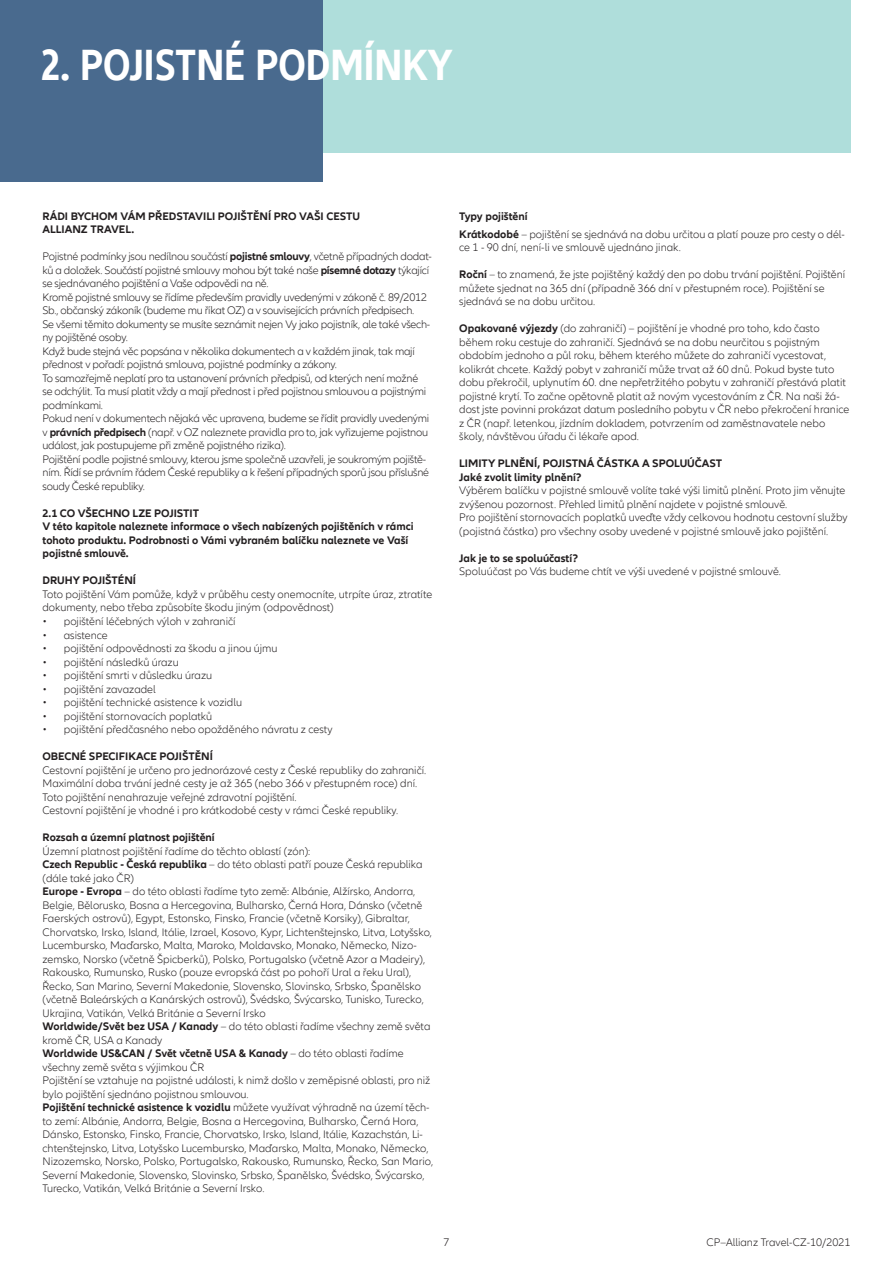
<style>
.page{position:relative;width:893px;height:1263px;background:#fff}
.page>*{position:absolute;margin:0;border:0;box-sizing:border-box;transform-origin:0 0}
.t1{font:700 condensed 45px "Allianz Neo";color:#fff}
.t2{font:300 11.25px/13.5px "Allianz Neo";color:#231f20}
.t3{font:300 11.25px/13.5px "Allianz Neo";letter-spacing:-.02em;color:#231f20}
.t4{font:700 11.25px/13.5px "Allianz Neo";color:#231f20}
.s1{font-weight:700}
</style>
<div class="page">
<div style="left:271px;top:0;width:579px;height:152px;background:#afdedb"></div>
<div style="left:0;top:0;width:322px;height:182px;background:#496a8e"></div>
<p class="t1" style="left:41px;top:39px;width:412px">2. POJISTNÉ PODMÍNKY</p>
<p class="t4" style="left:43px;top:210px;width:319px">RÁDI BYCHOM VÁM PŘEDSTAVILI POJIŠTĚNÍ PRO VAŠI CESTU<br>ALLIANZ TRAVEL.</p>
<p class="t3" style="left:43px;top:250px;width:391px">Pojistné podmínky jsou nedílnou součástí <span class="s1">pojistné smlouvy</span>, včetně případných dodat&shy;ků a doložek. Součástí pojistné smlouvy mohou být také naše <span class="s1">písemné dotazy</span> týkající se sjednávaného pojištění a Vaše odpovědi na ně.</p>
<p class="t3" style="left:43px;top:291px;width:386px">Kromě pojistné smlouvy se řídíme především pravidly uvedenými v zákoně č. 89/2012<br>Sb., občanský zákoník (budeme mu říkat OZ) a v souvisejících právních předpisech.</p>
<p class="t3" style="left:43px;top:318px;width:389px">Se všemi těmito dokumenty se musíte seznámit nejen Vy jako pojistník, ale také všech&shy;ny pojištěné osoby.</p>
<p class="t3" style="left:43px;top:345px;width:374px">Když bude stejná věc popsána v několika dokumentech a v každém jinak, tak mají přednost v pořadí: pojistná smlouva, pojistné podmínky a zákony.</p>
<p class="t3" style="left:43px;top:372px;width:385px">To samozřejmě neplatí pro ta ustanovení právních předpisů, od kterých není možné se odchýlit. Ta musí platit vždy a mají přednost i před pojistnou smlouvou a pojistnými podmínkami.</p>
<p class="t2" style="left:43px;top:412px;width:388px;text-align:justify">Pokud není v dokumentech nějaká věc upravena, budeme se řídit pravidly uvedenými v <span class="s1">právních předpisech</span> (např. v OZ naleznete pravidla pro to, jak vyřizujeme pojistnou událost, jak postupujeme při změně pojistného rizika).</p>
<p class="t3" style="left:43px;top:453px;width:388px">Pojištění podle pojistné smlouvy, kterou jsme společně uzavřeli, je soukromým pojiště&shy;ním. Řídí se právním řádem České republiky a k řešení případných sporů jsou příslušné soudy České republiky.</p>
<p class="t4" style="left:43px;top:507px;width:158px">2.1 CO VŠECHNO LZE POJISTIT</p>
<p class="t4" style="left:43px;top:520px;width:373px">V této kapitole naleznete informace o všech nabízených pojištěních v rámci tohoto produktu. Podrobnosti o Vámi vybraném balíčku naleznete ve Vaší pojistné smlouvě.</p>
<p class="t4" style="left:43px;top:574px;width:95px">DRUHY POJIŠTÉNÍ</p>
<p class="t2" style="left:43px;top:588px;width:391px">Toto pojištění Vám pomůže, když v průběhu cesty onemocníte, utrpíte úraz, ztratíte dokumenty, nebo třeba způsobíte škodu jiným (odpovědnost)</p>
<p class="t2" style="left:43px;top:615px;width:195px">• pojištění léčebných výloh v zahraničí</p>
<p class="t2" style="left:43px;top:628px;width:67px">• asistence</p>
<p class="t2" style="left:43px;top:642px;width:236px">• pojištění odpovědnosti za škodu a jinou újmu</p>
<p class="t2" style="left:43px;top:655px;width:138px">• pojištění následků úrazu</p>
<p class="t2" style="left:43px;top:669px;width:171px">• pojištění smrti v důsledku úrazu</p>
<p class="t2" style="left:43px;top:682px;width:115px">• pojištění zavazadel</p>
<p class="t2" style="left:43px;top:696px;width:201px">• pojištění technické asistence k vozidlu</p>
<p class="t2" style="left:43px;top:709px;width:171px">• pojištění stornovacích poplatků</p>
<p class="t2" style="left:43px;top:723px;width:291px">• pojištění předčasného nebo opožděného návratu z cesty</p>
<p class="t4" style="left:43px;top:750px;width:172px">OBECNÉ SPECIFIKACE POJIŠTĚNÍ</p>
<p class="t2" style="left:43px;top:763px;width:385px">Cestovní pojištění je určeno pro jednorázové cesty z České republiky do zahraničí.<br>Maximální doba trvání jedné cesty je až 365 (nebo 366 v přestupném roce) dní.<br>Toto pojištění nenahrazuje veřejné zdravotní pojištění.</p>
<p class="t2" style="left:43px;top:804px;width:357px">Cestovní pojištění je vhodné i pro krátkodobé cesty v rámci České republiky.</p>
<p class="t4" style="left:43px;top:831px;width:174px">Rozsah a územní platnost pojištění</p>
<p class="t2" style="left:43px;top:844px;width:269px">Územní platnost pojištění řadíme do těchto oblastí (zón):</p>
<p class="t2" style="left:43px;top:858px;width:382px"><span class="s1">Czech Republic - Česká republika</span> – do této oblasti patří pouze Česká republika (dále také jako ČR)</p>
<p class="t2" style="left:43px;top:885px;width:391px"><span class="s1">Europe - Evropa</span> – do této oblasti řadíme tyto země: Albánie, Alžírsko, Andorra, Belgie, Bělorusko, Bosna a Hercegovina, Bulharsko, Černá Hora, Dánsko (včetně Faerských ostrovů), Egypt, Estonsko, Finsko, Francie (včetně Korsiky), Gibraltar, Chorvatsko, Irsko, Island, Itálie, Izrael, Kosovo, Kypr, Lichtenštejnsko, Litva, Lotyšsko, Lucembursko, Maďarsko, Malta, Maroko, Moldavsko, Monako, Německo, Nizo&shy;zemsko, Norsko (včetně Špicberků), Polsko, Portugalsko (včetně Azor a Madeiry), Rakousko, Rumunsko, Rusko (pouze evropská část po pohoří Ural a řeku Ural), Řecko, San Marino, Severní Makedonie, Slovensko, Slovinsko, Srbsko, Španělsko (včetně Baleárských a Kanárských ostrovů), Švédsko, Švýcarsko, Tunisko, Turecko, Ukrajina, Vatikán, Velká Británie a Severní Irsko</p>
<p class="t2" style="left:43px;top:1020px;width:389px"><span class="s1">Worldwide/Svět bez USA / Kanady</span> – do této oblasti řadíme všechny země světa kromě ČR, USA a Kanady</p>
<p class="t2" style="left:43px;top:1047px;width:363px"><span class="s1">Worldwide US&amp;CAN / Svět včetně USA &amp; Kanady</span> – do této oblasti řadíme všechny země světa s výjimkou ČR</p>
<p class="t2" style="left:43px;top:1074px;width:389px">Pojištění se vztahuje na pojistné události, k nimž došlo v zeměpisné oblasti, pro niž bylo pojištění sjednáno pojistnou smlouvou.</p>
<p class="t2" style="left:43px;top:1101px;width:392px"><span class="s1">Pojištění technické asistence k vozidlu</span> můžete využívat výhradně na území těch&shy;to zemí: Albánie, Andorra, Belgie, Bosna a Hercegovina, Bulharsko, Černá Hora, Dánsko, Estonsko, Finsko, Francie, Chorvatsko, Irsko, Island, Itálie, Kazachstán, Li&shy;chtenštejnsko, Litva, Lotyšsko Lucembursko, Maďarsko, Malta, Monako, Německo, Nizozemsko, Norsko, Polsko, Portugalsko, Rakousko, Rumunsko, Řecko, San Mario, Severní Makedonie, Slovensko, Slovinsko, Srbsko, Španělsko, Švédsko, Švýcarsko, Turecko, Vatikán, Velká Británie a Severní Irsko.</p>
<p class="t4" style="left:459px;top:210px;width:70px">Typy pojištění</p>
<p class="t2" style="left:459px;top:228px;width:387px"><span class="s1">Krátkodobé</span> – pojištění se sjednává na dobu určitou a platí pouze pro cesty o dél&shy;ce 1 - 90 dní, není-li ve smlouvě ujednáno jinak.</p>
<p class="t2" style="left:459px;top:268px;width:388px"><span class="s1">Roční</span> – to znamená, že jste pojištěný každý den po dobu trvání pojištění. Pojištění můžete sjednat na 365 dní (případně 366 dní v přestupném roce). Pojištění se sjednává se na dobu určitou.</p>
<p class="t2" style="left:459px;top:322px;width:392px"><span class="s1">Opakované výjezdy</span> (do zahraničí) – pojištění je vhodné pro toho, kdo často během roku cestuje do zahraničí. Sjednává se na dobu neurčitou s pojistným obdobím jednoho a půl roku, během kterého můžete do zahraničí vycestovat, kolikrát chcete. Každý pobyt v zahraničí může trvat až 60 dnů. Pokud byste tuto dobu překročil, uplynutím 60. dne nepřetržitého pobytu v zahraničí přestává platit pojistné krytí. To začne opětovně platit až novým vycestováním z ČR. Na naši žá&shy;dost jste povinni prokázat datum posledního pobytu v ČR nebo překročení hranice z ČR (např. letenkou, jízdním dokladem, potvrzením od zaměstnavatele nebo školy, návštěvou úřadu či lékaře apod.</p>
<p class="t4" style="left:459px;top:457px;width:264px">LIMITY PLNĚNÍ, POJISTNÁ ČÁSTKA A SPOLUÚČAST</p>
<p class="t4" style="left:459px;top:470px;width:124px">Jaké zvolit limity plnění?</p>
<p class="t2" style="left:459px;top:484px;width:388px">Výběrem balíčku v pojistné smlouvě volíte také výši limitů plnění. Proto jim věnujte zvýšenou pozornost. Přehled limitů plnění najdete v pojistné smlouvě.</p>
<p class="t2" style="left:459px;top:511px;width:390px">Pro pojištění stornovacích poplatků uveďte vždy celkovou hodnotu cestovní služby (pojistná částka) pro všechny osoby uvedené v pojistné smlouvě jako pojištění.</p>
<p class="t4" style="left:459px;top:551px;width:120px">Jak je to se spoluúčastí?</p>
<p class="t2" style="left:459px;top:565px;width:323px">Spoluúčast po Vás budeme chtít ve výši uvedené v pojistné smlouvě.</p>
<p class="t2" style="left:443px;top:1236px;width:8px">7</p>
<p class="t2" style="left:707px;top:1236px;width:145px">CP–Allianz Travel-CZ-10/2021</p>
</div>
